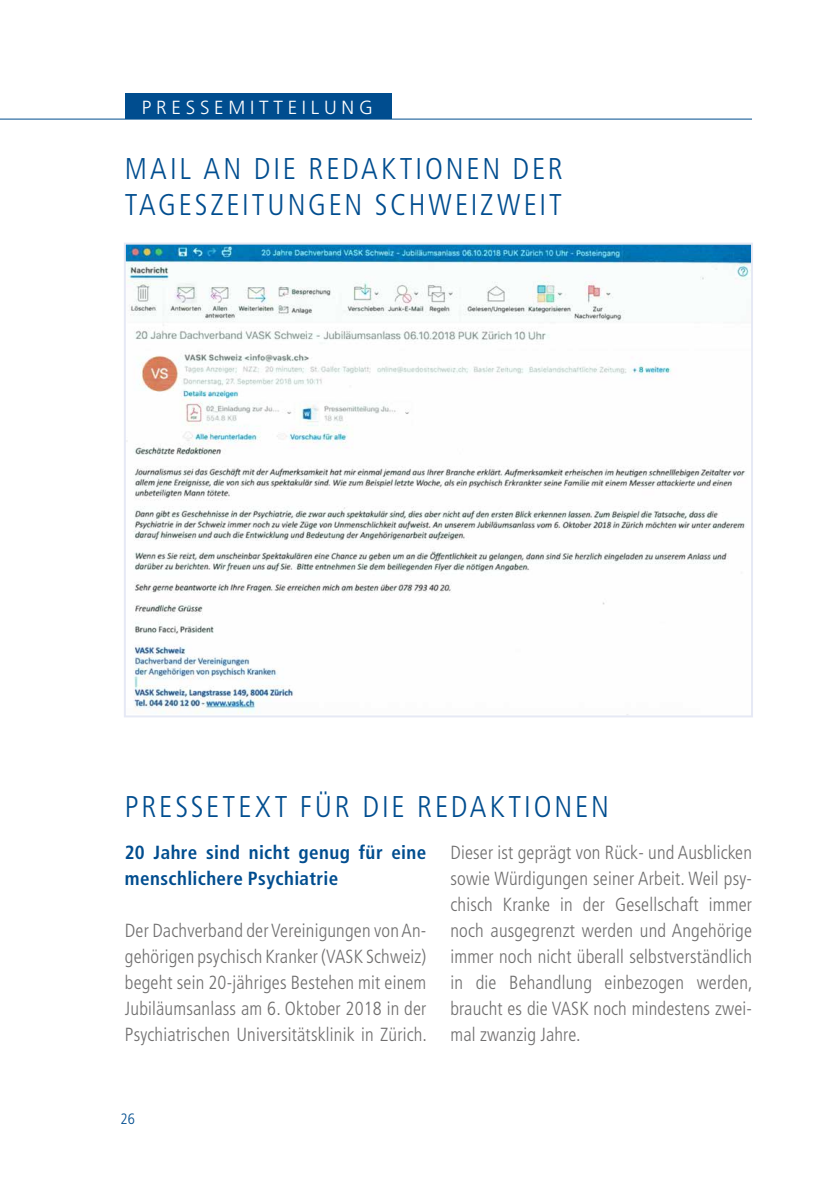
<style>
.page{position:relative;width:840px;height:1191px;background:#fff}
.page>*{position:absolute;margin:0;border:0;box-sizing:border-box;transform-origin:0 0}
.t1{font:300 condensed 30px/36px "Frutiger LT";letter-spacing:.095em;color:#004d8f}
.t2{font:300 condensed 19px/26px "Frutiger LT";letter-spacing:.01em;color:#706f6f;text-align:justify}
.t3{font:700 condensed 19px/26px "Frutiger LT";letter-spacing:.02em;color:#004d8f}
.t4{font:300 19px "Frutiger LT";letter-spacing:.25em;color:#fff}
.t5{font:300 condensed 15px "Frutiger LT";color:#004d8f}
</style>
<div class="page">
<hr style="left:0;top:119px;width:751px;height:1px;background:#004d8f">
<div style="left:125px;top:94px;width:266px;height:25px;background:#004d8f"></div>
<img style="left:127px;top:246px;width:622px;height:468px">
<div style="left:124px;top:243px;width:628px;height:474px;border:2px solid #e6e9f5"></div>
<p class="t4" style="left:142px;top:96px;width:232px">PRESSEMITTEILUNG</p>
<h1 class="t1" style="left:125px;top:151px;width:439px">MAIL AN DIE REDAKTIONEN DER<br>TAGESZEITUNGEN SCHWEIZWEIT</h1>
<h1 class="t1" style="left:125px;top:788px;width:485px">PRESSETEXT FÜR DIE REDAKTIONEN</h1>
<p class="t3" style="left:125px;top:839px;width:303px">20 Jahre sind nicht genug für eine menschlichere Psychiatrie</p>
<p class="t2" style="left:125px;top:917px;width:303px">Der Dachverband der Vereinigungen von An&shy;gehörigen psychisch Kranker (VASK Schweiz) begeht sein 20-jähriges Bestehen mit einem Jubiläumsanlass am 6. Oktober 2018 in der Psychiatrischen Universitätsklinik in Zürich.</p>
<p class="t2" style="left:450px;top:839px;width:303px">Dieser ist geprägt von Rück- und Ausblicken sowie Würdigungen seiner Arbeit. Weil psy&shy;chisch Kranke in der Gesellschaft immer noch ausgegrenzt werden und Angehörige immer noch nicht überall selbstverständlich in die Behandlung einbezogen werden, braucht es die VASK noch mindestens zwei&shy;mal zwanzig Jahre.</p>
<p class="t5" style="left:120px;top:1110px;width:16px">26</p>
</div>
